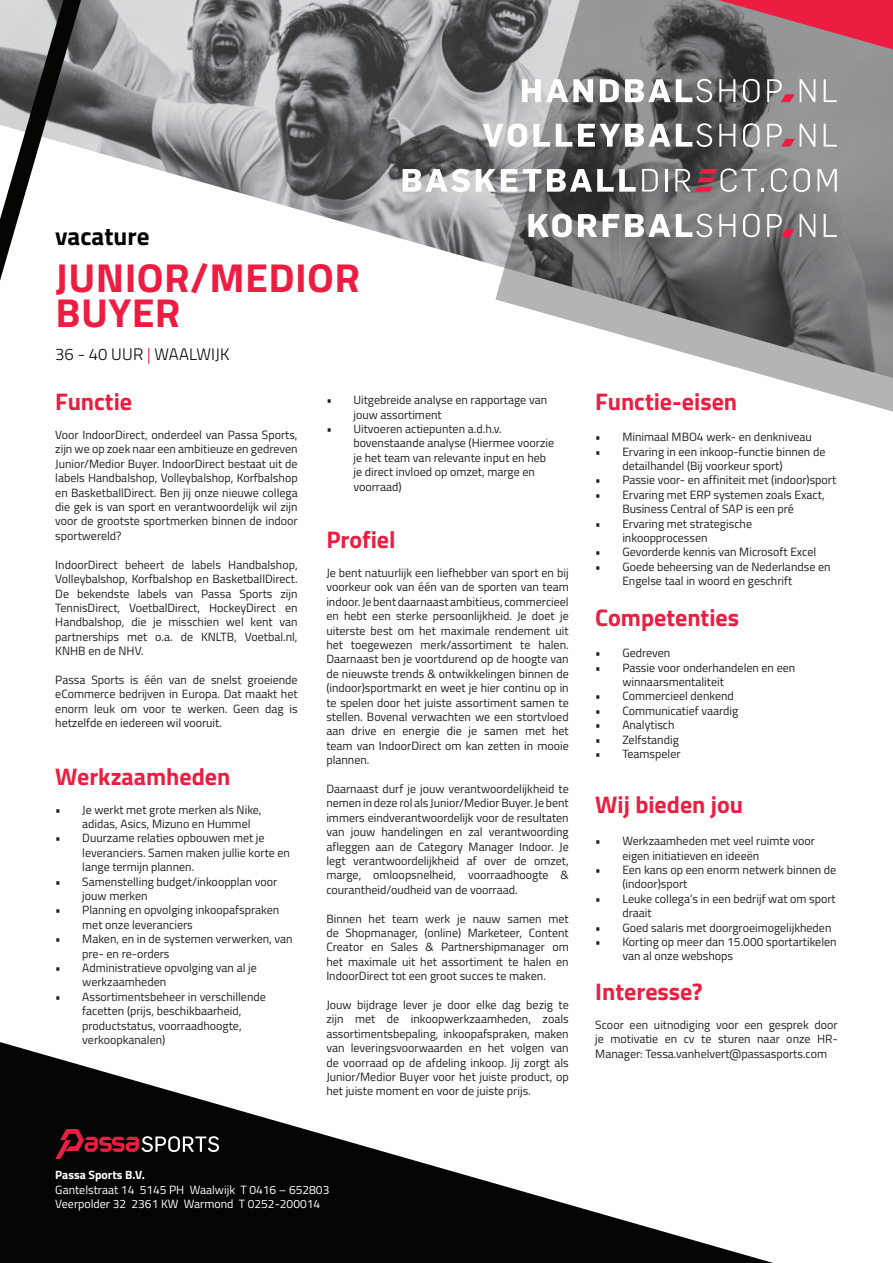
<style>
.page{position:relative;width:893px;height:1263px;background:#fff}
.page>*{position:absolute;margin:0;border:0;box-sizing:border-box;transform-origin:0 0}
.t1{font:700 40.35px/35.1px "Titillium Web";letter-spacing:.01em;color:#ec1d40}
.t2{font:700 25.05px "Titillium Web";color:#040503}
.t3{font:700 24px "Titillium Web";color:#ec1d40}
.t4{font:300 16.65px "Titillium Web";letter-spacing:.01em;color:#040503}
.t5{font:12px/14.4px "Titillium Web";color:#231f20}
.t6{font:12px/14.4px "Titillium Web";color:#fff}
.t7{font:700 12px "Titillium Web";color:#fff}
.s1{color:#ec1d40}
</style>
<div class="page">
<img style="left:127px;top:0;width:368px;height:265px">
<svg style="left:0;top:1078px;width:773px;height:185px;fill:#040503"></svg>
<svg style="left:0;top:0;width:127px;height:1120px"></svg>
<svg style="left:495px;top:0;width:398px;height:412px"></svg>
<svg style="left:55px;top:1129px;width:164px;height:30px;background:#411e23"></svg>
<svg style="left:718px;top:0;width:175px;height:50px;background:#b24c5d"></svg>
<svg style="left:403px;top:169px;width:67px;height:23px"></svg>
<svg style="left:476px;top:169px;width:41px;height:23px"></svg>
<svg style="left:523px;top:169px;width:18px;height:23px"></svg>
<svg style="left:547px;top:169px;width:89px;height:23px"></svg>
<svg style="left:771px;top:168px;width:16px;height:24px"></svg>
<svg style="left:793px;top:168px;width:17px;height:24px"></svg>
<svg style="left:818px;top:169px;width:19px;height:23px"></svg>
<svg style="left:642px;top:169px;width:16px;height:23px"></svg>
<svg style="left:675px;top:168px;width:88px;height:24px;background:#8b787c"></svg>
<hr style="left:665px;top:169px;width:2px;height:23px;background:#fff">
<svg style="left:483px;top:123px;width:44px;height:24px"></svg>
<svg style="left:533px;top:124px;width:17px;height:23px"></svg>
<svg style="left:556px;top:124px;width:16px;height:23px"></svg>
<svg style="left:578px;top:123px;width:134px;height:24px"></svg>
<svg style="left:719px;top:124px;width:16px;height:23px"></svg>
<svg style="left:743px;top:123px;width:17px;height:24px"></svg>
<svg style="left:824px;top:124px;width:13px;height:23px"></svg>
<svg style="left:767px;top:124px;width:48px;height:23px"></svg>
<svg style="left:528px;top:214px;width:44px;height:23px"></svg>
<svg style="left:578px;top:214px;width:19px;height:23px"></svg>
<svg style="left:603px;top:214px;width:16px;height:23px"></svg>
<svg style="left:625px;top:214px;width:87px;height:23px"></svg>
<svg style="left:719px;top:214px;width:16px;height:23px"></svg>
<svg style="left:743px;top:214px;width:17px;height:23px"></svg>
<svg style="left:824px;top:214px;width:13px;height:23px"></svg>
<svg style="left:767px;top:214px;width:48px;height:23px"></svg>
<svg style="left:522px;top:79px;width:71px;height:23px"></svg>
<svg style="left:600px;top:79px;width:19px;height:23px"></svg>
<svg style="left:625px;top:79px;width:87px;height:23px"></svg>
<svg style="left:719px;top:79px;width:16px;height:23px"></svg>
<svg style="left:743px;top:79px;width:17px;height:23px"></svg>
<svg style="left:824px;top:79px;width:13px;height:23px"></svg>
<svg style="left:767px;top:79px;width:48px;height:23px"></svg>
<h2 class="t2" style="left:55px;top:217px;width:96px">vacature</h2>
<h1 class="t1" style="left:55px;top:258px;width:306px">JUNIOR/MEDIOR<br>BUYER</h1>
<h3 class="t4" style="left:55px;top:342px;width:176px">36 - 40 UUR <span class="s1">|</span> WAALWIJK</h3>
<p class="t5" style="left:353px;top:392px;width:195px;text-indent:-27px">• Uitgebreide analyse en rapportage van jouw assortiment</p>
<p class="t5" style="left:353px;top:421px;width:202px;text-indent:-27px">• Uitvoeren actiepunten a.d.h.v. bovenstaande analyse (Hiermee voorzie je het team van relevante input en heb je direct invloed op omzet, marge en voorraad)</p>
<h3 class="t3" style="left:326px;top:521px;width:71px">Profiel</h3>
<p class="t5" style="left:326px;top:565px;width:244px;text-align:justify">Je bent natuurlijk een liefhebber van sport en bij voorkeur ook van één van de sporten van team indoor. Je bent daarnaast ambitieus, commercieel en hebt een sterke persoonlijkheid. Je doet je uiterste best om het maximale rendement uit het toegewezen merk/assortiment te halen.<br>Daarnaast ben je voortdurend op de hoogte van de nieuwste trends &amp; ontwikkelingen binnen de (indoor)sportmarkt en weet je hier continu op in te spelen door het juiste assortiment samen te stellen. Bovenal verwachten we een stortvloed aan drive en energie die je samen met het team van IndoorDirect om kan zetten in mooie plannen.</p>
<p class="t5" style="left:326px;top:781px;width:244px;text-align:justify">Daarnaast durf je jouw verantwoordelijkheid te nemen in deze rol als Junior/Medior Buyer. Je bent immers eindverantwoordelijk voor de resultaten van jouw handelingen en zal verantwoording afleggen aan de Category Manager Indoor. Je legt verantwoordelijkheid af over de omzet, marge, omloopsnelheid, voorraadhoogte &amp; courantheid/oudheid van de voorraad.</p>
<p class="t5" style="left:326px;top:910px;width:244px;text-align:justify">Binnen het team werk je nauw samen met de Shopmanager, (online) Marketeer, Content Creator en Sales &amp; Partnershipmanager om het maximale uit het assortiment te halen en IndoorDirect tot een groot succes te maken.</p>
<p class="t5" style="left:326px;top:997px;width:244px;text-align:justify">Jouw bijdrage lever je door elke dag bezig te zijn met de inkoopwerkzaamheden, zoals assortimentsbepaling, inkoopafspraken, maken van leveringsvoorwaarden en het volgen van de voorraad op de afdeling inkoop. Jij zorgt als Junior/Medior Buyer voor het juiste product, op het juiste moment en voor de juiste prijs.</p>
<h3 class="t3" style="left:55px;top:383px;width:78px">Functie</h3>
<p class="t5" style="left:55px;top:427px;width:244px;text-align:justify">Voor IndoorDirect, onderdeel van Passa Sports, zijn we op zoek naar een ambitieuze en gedreven Junior/Medior Buyer. IndoorDirect bestaat uit de labels Handbalshop, Volleybalshop, Korfbalshop en BasketballDirect. Ben jij onze nieuwe collega die gek is van sport en verantwoordelijk wil zijn voor de grootste sportmerken binnen de indoor sportwereld?</p>
<p class="t5" style="left:55px;top:557px;width:244px;text-align:justify">IndoorDirect beheert de labels Handbalshop, Volleybalshop, Korfbalshop en BasketballDirect.<br>De bekendste labels van Passa Sports zijn TennisDirect, VoetbalDirect, HockeyDirect en Handbalshop, die je misschien wel kent van partnerships met o.a. de KNLTB, Voetbal.nl, KNHB en de NHV.</p>
<p class="t5" style="left:55px;top:672px;width:244px;text-align:justify">Passa Sports is één van de snelst groeiende eCommerce bedrijven in Europa. Dat maakt het enorm leuk om voor te werken. Geen dag is hetzelfde en iedereen wil vooruit.</p>
<h3 class="t3" style="left:55px;top:758px;width:177px">Werkzaamheden</h3>
<p class="t5" style="left:82px;top:801px;width:181px;text-indent:-27px">• Je werkt met grote merken als Nike, adidas, Asics, Mizuno en Hummel</p>
<p class="t5" style="left:82px;top:830px;width:209px;text-indent:-27px">• Duurzame relaties opbouwen met je leveranciers. Samen maken jullie korte en lange termijn plannen.</p>
<p class="t5" style="left:82px;top:873px;width:197px;text-indent:-27px">• Samenstelling budget/inkoopplan voor jouw merken</p>
<p class="t5" style="left:82px;top:902px;width:199px;text-indent:-27px">• Planning en opvolging inkoopafspraken met onze leveranciers</p>
<p class="t5" style="left:82px;top:931px;width:212px;text-indent:-27px">• Maken, en in de systemen verwerken, van pre- en re-orders</p>
<p class="t5" style="left:82px;top:960px;width:176px;text-indent:-27px">• Administratieve opvolging van al je werkzaamheden</p>
<p class="t5" style="left:82px;top:989px;width:185px;text-indent:-27px">• Assortimentsbeheer in verschillende facetten (prijs, beschikbaarheid, productstatus, voorraadhoogte, verkoopkanalen)</p>
<h3 class="t3" style="left:595px;top:383px;width:143px">Functie-eisen</h3>
<p class="t5" style="left:595px;top:429px;width:218px">• Minimaal MBO4 werk- en denkniveau</p>
<p class="t5" style="left:622px;top:443px;width:205px;text-indent:-27px">• Ervaring in een inkoop-functie binnen de detailhandel (Bij voorkeur sport)</p>
<p class="t5" style="left:595px;top:472px;width:242px">• Passie voor- en affiniteit met (indoor)sport</p>
<p class="t5" style="left:595px;top:487px;width:231px;text-align:center">• Ervaring met ERP systemen zoals Exact,<br>Business Central of SAP is een pré</p>
<p class="t5" style="left:622px;top:515px;width:131px;text-indent:-27px">• Ervaring met strategische inkoopprocessen</p>
<p class="t5" style="left:595px;top:544px;width:222px">• Gevorderde kennis van Microsoft Excel</p>
<p class="t5" style="left:622px;top:559px;width:210px;text-indent:-27px">• Goede beheersing van de Nederlandse en<br>Engelse taal in woord en geschrift</p>
<h3 class="t3" style="left:595px;top:599px;width:145px">Competenties</h3>
<p class="t5" style="left:595px;top:645px;width:76px">• Gedreven</p>
<p class="t5" style="left:622px;top:659px;width:174px;text-indent:-27px">• Passie voor onderhandelen en een winnaarsmentaliteit</p>
<p class="t5" style="left:595px;top:688px;width:140px">• Commercieel denkend</p>
<p class="t5" style="left:595px;top:703px;width:144px">• Communicatief vaardig</p>
<p class="t5" style="left:595px;top:717px;width:81px">• Analytisch</p>
<p class="t5" style="left:595px;top:731px;width:85px">• Zelfstandig</p>
<p class="t5" style="left:595px;top:746px;width:87px">• Teamspeler</p>
<h3 class="t3" style="left:595px;top:786px;width:149px">Wij bieden jou</h3>
<p class="t5" style="left:622px;top:833px;width:194px;text-indent:-27px">• Werkzaamheden met veel ruimte voor eigen initiatieven en ideeën</p>
<p class="t5" style="left:622px;top:862px;width:215px;text-indent:-27px">• Een kans op een enorm netwerk binnen de (indoor)sport</p>
<p class="t5" style="left:622px;top:891px;width:215px;text-indent:-27px">• Leuke collega’s in een bedrijf wat om sport draait</p>
<p class="t5" style="left:595px;top:920px;width:238px">• Goed salaris met doorgroeimogelijkheden</p>
<p class="t5" style="left:622px;top:934px;width:216px;text-indent:-27px">• Korting op meer dan 15.000 sportartikelen van al onze webshops</p>
<h3 class="t3" style="left:595px;top:973px;width:109px">Interesse?</h3>
<p class="t5" style="left:595px;top:1016px;width:244px;text-align:justify">Scoor een uitnodiging voor een gesprek door je motivatie en cv te sturen naar onze HR-Manager: Tessa.vanhelvert@passasports.com</p>
<p class="t7" style="left:55px;top:1166px;width:91px">Passa Sports B.V.</p>
<p class="t6" style="left:55px;top:1181px;width:276px">Gantelstraat 14 5145 PH Waalwijk T 0416 – 652803<br>Veerpolder 32 2361 KW Warmond T 0252-200014</p>
</div>
